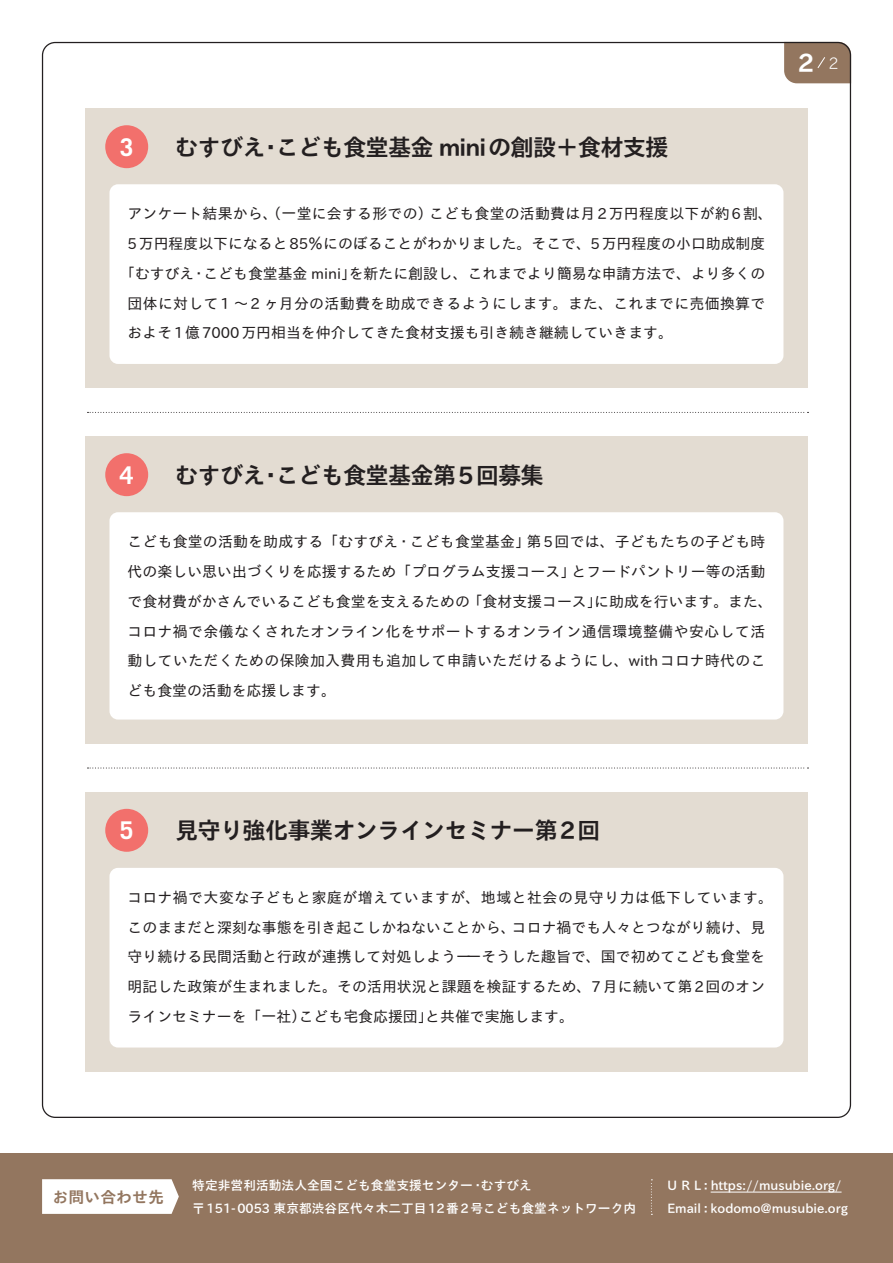
<style>
.page{position:relative;width:893px;height:1263px;background:#fff}
.page>*{position:absolute;margin:0;border:0;box-sizing:border-box;transform-origin:0 0}
.t1{font:700 24.45px "Trade Gothic";color:#fff}
.t2{font:700 24.45px "TB Go Std";color:#fff}
.t3{font:700 23.4px "TB Go Std";letter-spacing:-.04em;color:#231f20}
.t4{font:700 15.9px "TB Go Std";color:#93765f}
.t5{font:300 15.9px "TB Go Std Super";color:#fff}
.t6{font:14.85px/29.7px "TB Go Pro";letter-spacing:.005em;color:#231f20}
.t7{font:14.85px/29.7px "TB Go Pro";letter-spacing:.025em;color:#231f20}
.t8{font:14.85px/29.7px "TB Go Pro";letter-spacing:.035em;color:#231f20}
.t9{font:600 12.75px "TB Go Std";color:#fff}
</style>
<div class="page">
<svg style="left:784px;top:42px;width:67px;height:41px"></svg>
<div style="left:0;top:1154px;width:893px;height:109px;background:#93765f"></div>
<svg style="left:42px;top:1179px;width:137px;height:35px"></svg>
<hr style="left:711px;top:1192px;width:130px;height:1px;background:#fff">
<svg style="left:651px;top:1179px;width:1px;height:36px"></svg>
<div style="left:85px;top:108px;width:723px;height:280px;background:#e3dcd2"></div>
<div style="left:109px;top:184px;width:674px;height:180px;background:#fff;border-radius:9px"></div>
<div style="left:105px;top:125px;width:43px;height:43px;background:#f2706c;border-radius:50%"></div>
<div style="left:85px;top:436px;width:723px;height:308px;background:#e3dcd2"></div>
<div style="left:109px;top:512px;width:674px;height:207px;background:#fff;border-radius:9px"></div>
<div style="left:105px;top:453px;width:43px;height:43px;background:#f2706c;border-radius:50%"></div>
<div style="left:85px;top:792px;width:723px;height:280px;background:#e3dcd2"></div>
<div style="left:109px;top:868px;width:674px;height:179px;background:#fff;border-radius:9px"></div>
<div style="left:105px;top:809px;width:43px;height:43px;background:#f2706c;border-radius:50%"></div>
<svg style="left:88px;top:412px;width:720px;height:1px"></svg>
<svg style="left:88px;top:767px;width:720px;height:1px"></svg>
<p class="t1" style="left:120px;top:132px;width:15px">3</p>
<p class="t3" style="left:175px;top:128px;width:495px">むすびえこども食堂基金 miniの創設＋食材支援</p>
<p class="t3" style="left:259px;top:128px;width:25px">・</p>
<p class="t6" style="left:429px;top:198px;width:345px">こども食堂の活動費は月2 万円程度以下が約6 割、</p>
<p class="t6" style="left:128px;top:198px;width:306px">アンケート結果から、（一堂に会する形での）</p>
<p class="t6" style="left:128px;top:227px;width:639px">5万円程度以下になると85％にのぼることがわかりました。そこで、5万円程度の小口助成制度</p>
<p class="t6" style="left:349px;top:257px;width:418px">を新たに創設し、これまでより簡易な申請方法で、より多くの</p>
<p class="t7" style="left:128px;top:257px;width:639px;text-indent:-7px">「むすびえ<br>団体に対して1 〜2 ヶ月分の活動費を助成できるようにします。また、これまでに売価換算でおよそ1億7000万円相当を仲介してきた食材支援も引き続き継続していきます。</p>
<p class="t6" style="left:203px;top:257px;width:154px">こども食堂基金 mini」</p>
<p class="t6" style="left:191px;top:257px;width:16px">・</p>
<h1 class="t2" style="left:798px;top:44px;width:18px">2</h1>
<p class="t5" style="left:828px;top:51px;width:12px">2</p>
<p class="t1" style="left:120px;top:460px;width:15px">4</p>
<p class="t3" style="left:175px;top:456px;width:370px">むすびえこども食堂基金第5回募集</p>
<p class="t3" style="left:259px;top:456px;width:25px">・</p>
<p class="t6" style="left:526px;top:526px;width:240px">第5 回では、子どもたちの子ども時</p>
<p class="t6" style="left:128px;top:526px;width:404px">こども食堂の活動を助成する「むすびえ・こども食堂基金」</p>
<p class="t6" style="left:128px;top:555px;width:449px">代の楽しい思い出づくりを応援するため「プログラム支援コース」</p>
<p class="t6" style="left:572px;top:555px;width:195px">とフードパントリー等の活動</p>
<p class="t6" style="left:128px;top:585px;width:639px">で食材費がかさんでいるこども食堂を支えるための「食材支援コース」<br>コロナ禍で余儀なくされたオンライン化をサポートするオンライン通信環境整備や安心して活動していただくための保険加入費用も追加して申請いただけるようにし、withコロナ時代のこども食堂の活動を応援します。</p>
<p class="t6" style="left:594px;top:585px;width:180px">に助成を行います。また、</p>
<p class="t1" style="left:120px;top:815px;width:15px">5</p>
<p class="t3" style="left:175px;top:812px;width:427px">見守り強化事業オンラインセミナー第2回</p>
<p class="t8" style="left:512px;top:881px;width:263px;text-indent:-384px">コロナ禍で大変な子どもと家庭が増えていますが、地域と社会の見守り力は低下しています。コロナ禍でも人々とつながり続け、見</p>
<p class="t6" style="left:128px;top:911px;width:390px">このままだと深刻な事態を引き起こしかねないことから、</p>
<p class="t6" style="left:128px;top:941px;width:639px">守り続ける民間活動と行政が連携して対処しようーーそうした趣旨で、国で初めてこども食堂を</p>
<p class="t6" style="left:128px;top:970px;width:639px">明記した政策が生まれました。その活用状況と課題を検証するため、7月に続いて第2 回のオン</p>
<p class="t6" style="left:425px;top:1000px;width:150px">と共催で実施します。</p>
<p class="t6" style="left:128px;top:1000px;width:180px">ラインセミナーを「一社）</p>
<p class="t6" style="left:299px;top:1000px;width:135px">こども宅食応援団」</p>
<p class="t4" style="left:53px;top:1184px;width:113px">お問い合わせ先</p>
<p class="t9" style="left:481px;top:1175px;width:53px">むすびえ</p>
<p class="t9" style="left:192px;top:1175px;width:293px">特定非営利活動法人全国こども食堂支援センター・</p>
<p class="t9" style="left:192px;top:1198px;width:445px">〒151-0053 東京都渋谷区代々木二丁目12番2号こども食堂ネットワーク内</p>
<p class="t9" style="left:667px;top:1175px;width:176px">U R ：L https://musubie.org/</p>
<p class="t9" style="left:667px;top:1198px;width:182px">Email：kodomo@musubie.org</p>
</div>
